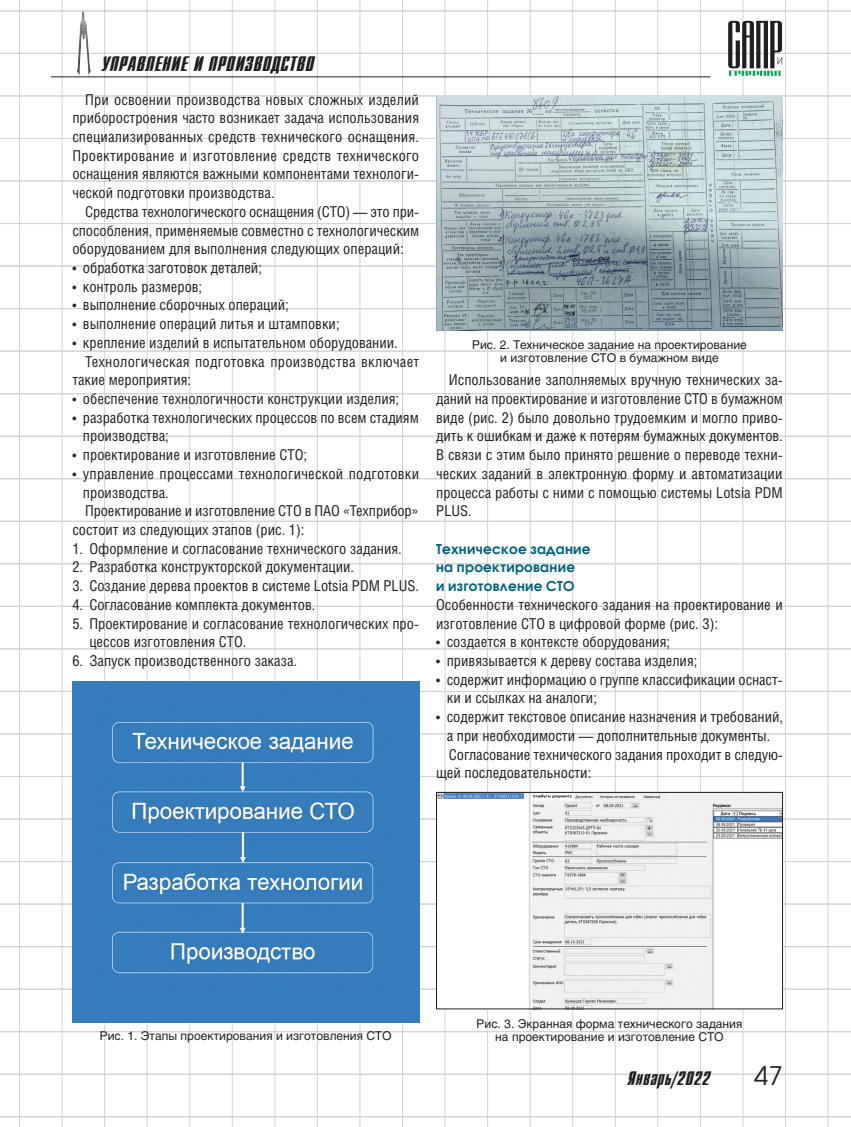
<style>
.page{position:relative;width:851px;height:1127px;background:#fff}
.page>*{position:absolute;margin:0;border:0;box-sizing:border-box;transform-origin:0 0}
.t1{font:25.5px "Avant Garde C";color:#231f20}
.t2{font:21px "Dagger C";letter-spacing:.025em;color:#231f20}
.t3{font:19.5px "Dagger C";letter-spacing:.025em;color:#231f20}
.Body_text{font:15px/18.8px "Helios Cond";color:#231f20;text-align:justify}
.Body_bullet{font:15px/18.8px "Helios Cond";color:#231f20}
.Body_number__копия{font:15px/18.8px "Helios Cond";color:#231f20}
.Body_undent{font:15px/18.8px "Helios Cond";color:#231f20}
.Subhead_3{font:700 13.5px/18.8px "Avant Garde C";letter-spacing:.025em;color:#00627e}
.t4{font:12px/13px "Helios";color:#231f20;text-align:center}
</style>
<div class="page">
<hr style="left:19px;top:0;width:1px;height:1127px;background:#d1d2d4">
<hr style="left:62px;top:0;width:1px;height:1127px;background:#d1d2d4">
<hr style="left:104px;top:0;width:1px;height:1127px;background:#d1d2d4">
<hr style="left:147px;top:0;width:1px;height:1127px;background:#d1d2d4">
<hr style="left:189px;top:0;width:1px;height:1127px;background:#d1d2d4">
<hr style="left:232px;top:0;width:1px;height:1127px;background:#d1d2d4">
<hr style="left:274px;top:0;width:1px;height:1127px;background:#d1d2d4">
<hr style="left:317px;top:0;width:1px;height:1127px;background:#d1d2d4">
<hr style="left:359px;top:0;width:1px;height:1127px;background:#d1d2d4">
<hr style="left:402px;top:0;width:1px;height:1127px;background:#d1d2d4">
<hr style="left:444px;top:0;width:1px;height:1127px;background:#d1d2d4">
<hr style="left:487px;top:0;width:1px;height:1127px;background:#d1d2d4">
<hr style="left:529px;top:0;width:1px;height:1127px;background:#d1d2d4">
<hr style="left:572px;top:0;width:1px;height:1127px;background:#d1d2d4">
<hr style="left:614px;top:0;width:1px;height:1127px;background:#d1d2d4">
<hr style="left:657px;top:0;width:1px;height:1127px;background:#d1d2d4">
<hr style="left:700px;top:0;width:1px;height:1127px;background:#d1d2d4">
<hr style="left:742px;top:0;width:1px;height:1127px;background:#d1d2d4">
<hr style="left:785px;top:0;width:1px;height:1127px;background:#d1d2d4">
<hr style="left:827px;top:0;width:1px;height:1127px;background:#d1d2d4">
<hr style="left:0;top:563px;width:850px;height:1px;background:#d1d2d4">
<hr style="left:0;top:521px;width:850px;height:1px;background:#d1d2d4">
<hr style="left:0;top:478px;width:850px;height:1px;background:#d1d2d4">
<hr style="left:0;top:436px;width:850px;height:1px;background:#d1d2d4">
<hr style="left:0;top:393px;width:850px;height:1px;background:#d1d2d4">
<hr style="left:0;top:351px;width:850px;height:1px;background:#d1d2d4">
<hr style="left:0;top:308px;width:850px;height:1px;background:#d1d2d4">
<hr style="left:0;top:266px;width:850px;height:1px;background:#d1d2d4">
<hr style="left:0;top:223px;width:850px;height:1px;background:#d1d2d4">
<hr style="left:0;top:181px;width:850px;height:1px;background:#d1d2d4">
<hr style="left:0;top:138px;width:850px;height:1px;background:#d1d2d4">
<hr style="left:0;top:96px;width:850px;height:1px;background:#d1d2d4">
<hr style="left:0;top:53px;width:850px;height:1px;background:#d1d2d4">
<hr style="left:0;top:11px;width:850px;height:1px;background:#d1d2d4">
<hr style="left:0;top:606px;width:850px;height:1px;background:#d1d2d4">
<hr style="left:0;top:648px;width:850px;height:1px;background:#d1d2d4">
<hr style="left:0;top:691px;width:850px;height:1px;background:#d1d2d4">
<hr style="left:0;top:733px;width:850px;height:1px;background:#d1d2d4">
<hr style="left:0;top:776px;width:850px;height:1px;background:#d1d2d4">
<hr style="left:0;top:818px;width:850px;height:1px;background:#d1d2d4">
<hr style="left:0;top:861px;width:850px;height:1px;background:#d1d2d4">
<hr style="left:0;top:904px;width:850px;height:1px;background:#d1d2d4">
<hr style="left:0;top:946px;width:850px;height:1px;background:#d1d2d4">
<hr style="left:0;top:989px;width:850px;height:1px;background:#d1d2d4">
<hr style="left:0;top:1031px;width:850px;height:1px;background:#d1d2d4">
<hr style="left:0;top:1074px;width:850px;height:1px;background:#d1d2d4">
<hr style="left:0;top:1116px;width:850px;height:1px;background:#d1d2d4">
<img style="left:77px;top:12px;width:14px;height:66px">
<svg style="left:728px;top:21px;width:54px;height:55px"></svg>
<hr style="left:51px;top:76px;width:659px;height:1px;background:#231f20">
<img style="left:72px;top:682px;width:347px;height:340px">
<img style="left:436px;top:96px;width:346px;height:234px">
<img style="left:438px;top:794px;width:342px;height:213px">
<div style="left:436px;top:792px;width:346px;height:217px;border:1px solid #231f20"></div>
<p class="t2" style="left:102px;top:53px;width:213px">УПРАВЛЕНИЕ И ПРОИЗВОДСТВО</p>
<p class="Body_text" style="left:72px;top:90px;width:348px;text-indent:13px">При освоении производства новых сложных изделий приборостроения часто возникает задача использования специализированных средств технического оснащения.<br>Проектирование и изготовление средств технического оснащения являются важными компонентами технологи&shy;ческой подготовки производства.</p>
<p class="Body_text" style="left:72px;top:202px;width:348px;text-indent:13px">Средства технологического оснащения (СТО) — это при&shy;способления, применяемые совместно с технологическим оборудованием для выполнения следующих операций:</p>
<p class="Body_bullet" style="left:72px;top:258px;width:191px">• обработка заготовок деталей;</p>
<p class="Body_bullet" style="left:72px;top:277px;width:131px">• контроль размеров;</p>
<p class="Body_bullet" style="left:72px;top:295px;width:218px">• выполнение сборочных операций;</p>
<p class="Body_bullet" style="left:72px;top:314px;width:269px">• выполнение операций литья и штамповки;</p>
<p class="Body_bullet" style="left:72px;top:333px;width:327px">• крепление изделий в испытательном оборудовании.</p>
<p class="Body_text" style="left:72px;top:352px;width:348px;text-indent:13px">Технологическая подготовка производства включает такие мероприятия:</p>
<p class="Body_bullet" style="left:72px;top:389px;width:328px">• обеспечение технологичности конструкции изделия;</p>
<p class="Body_bullet" style="left:83px;top:408px;width:337px;text-indent:-11px">• разработка технологических процессов по всем стадиям производства;</p>
<p class="Body_bullet" style="left:72px;top:445px;width:236px">• проектирование и изготовление СТО;</p>
<p class="Body_bullet" style="left:83px;top:464px;width:337px;text-indent:-11px">• управление процессами технологической подготовки производства.</p>
<p class="Body_text" style="left:72px;top:501px;width:348px;text-indent:13px">Проектирование и изготовление СТО в ПАО «Техприбор» состоит из следующих этапов (рис. 1):</p>
<p class="Body_number__копия" style="left:72px;top:539px;width:331px">1. Оформление и согласование технического задания.</p>
<p class="Body_number__копия" style="left:72px;top:557px;width:283px">2. Разработка конструкторской документации.</p>
<p class="Body_number__копия" style="left:72px;top:576px;width:348px">3. Создание дерева проектов в системе Lotsia PDM PLUS.</p>
<p class="Body_number__копия" style="left:72px;top:595px;width:244px">4. Согласование комплекта документов.</p>
<p class="Body_number__копия" style="left:89px;top:613px;width:331px;text-indent:-17px">5. Проектирование и согласование технологических про&shy;цессов изготовления СТО.</p>
<p class="Body_number__копия" style="left:72px;top:651px;width:226px">6. Запуск производственного заказа.</p>
<p class="t4" style="left:472px;top:338px;width:276px">Рис. 2. Техническое задание на проектирование и изготовление СТО в бумажном виде</p>
<p class="Body_text" style="left:436px;top:370px;width:348px;text-indent:13px">Использование заполняемых вручную технических за&shy;даний на проектирование и изготовление СТО в бумажном виде (рис. 2) было довольно трудоемким и могло приво&shy;дить к ошибкам и даже к потерям бумажных документов.<br>В связи с этим было принято решение о переводе техни&shy;ческих заданий в электронную форму и автоматизации процесса работы с ними с помощью системы Lotsia PDM PLUS.</p>
<p class="Subhead_3" style="left:436px;top:539px;width:156px">Техническое задание на проектирование<br>и изготовление СТО</p>
<p class="Body_undent" style="left:436px;top:595px;width:348px">Особенности технического задания на проектирование и изготовление СТО в цифровой форме (рис. 3):</p>
<p class="Body_bullet" style="left:436px;top:632px;width:235px">• создается в контексте оборудования;</p>
<p class="Body_bullet" style="left:436px;top:651px;width:263px">• привязывается к дереву состава изделия;</p>
<p class="Body_bullet" style="left:446px;top:670px;width:337px;text-indent:-11px">• содержит информацию о группе классификации оснаст&shy;ки и ссылках на аналоги;</p>
<p class="Body_bullet" style="left:436px;top:707px;width:348px;text-align:center">• содержит текстовое описание назначения и требований, а при необходимости — дополнительные документы.</p>
<p class="Body_text" style="left:436px;top:744px;width:348px;text-indent:13px">Согласование технического задания проходит в следую&shy;щей последовательности:</p>
<p class="t4" style="left:100px;top:1029px;width:293px">Рис. 1. Этапы проектирования и изготовления СТО</p>
<p class="t4" style="left:476px;top:1017px;width:267px">Рис. 3. Экранная форма технического задания на проектирование и изготовление СТО</p>
<p class="t3" style="left:627px;top:1068px;width:84px">Январь/2022</p>
<p class="t1" style="left:753px;top:1060px;width:30px">47</p>
</div>
